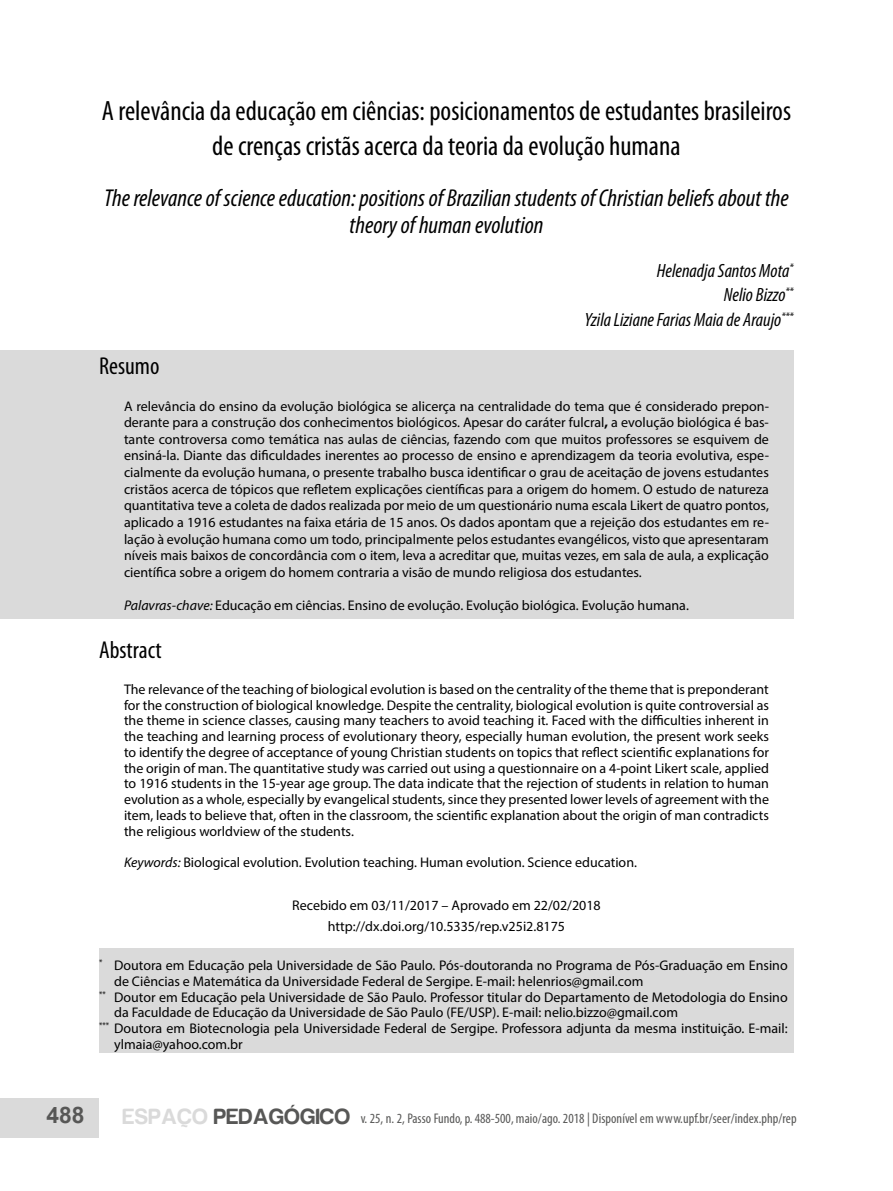
<style>
.page{position:relative;width:893px;height:1191px;background:#fff}
.page>*{position:absolute;margin:0;border:0;box-sizing:border-box;transform-origin:0 0}
.t1{font:condensed 28px/35px "Myriad Pro";color:#000;text-align:center}
.t2{font:italic condensed 24.5px/26.2px "Myriad Pro";color:#000;text-align:center}
.t3{font:condensed 24.5px "Myriad Pro";color:#000}
.t4{font:700 22.75px "Arial";color:#575756}
.t5{font:italic condensed 19.25px/24.5px "Myriad Pro";color:#000;text-align:right}
.t6{font:14px/16.6px "Myriad Pro";color:#000;text-align:justify}
.t7{font:condensed 14px "Myriad Pro";letter-spacing:.005em;color:#575756}
.s1{font-weight:700}
.s2{font-style:italic}
.s3{font-family:"Harabara";font-stretch:normal;font-size:22.75px;color:#dadada}
.s4{font-family:"Harabara";font-stretch:normal;font-size:22.75px}
</style>
<div class="page">
<div style="left:0;top:1098px;width:99px;height:39px;background:#dadada"></div>
<div style="left:0;top:350px;width:794px;height:269px;background:#dadada"></div>
<div style="left:99px;top:948px;width:695px;height:104px;background:#dadada"></div>
<h1 class="t1" style="left:102px;top:93px;width:691px">A relevância da educação em ciências: posicionamentos de estudantes brasileiros de crenças cristãs acerca da teoria da evolução humana</h1>
<h2 class="t2" style="left:104px;top:185px;width:686px">The relevance of science education: positions of Brazilian students of Christian beliefs about the theory of human evolution</h2>
<h3 class="t5" style="left:584px;top:258px;width:211px">Helenadja Santos Mota<sup>*<br></sup>Nelio Bizzo<sup>**<br></sup>Yzila Liziane Farias Maia de Araujo<sup>***</sup></h3>
<h2 class="t3" style="left:99px;top:351px;width:62px">Resumo</h2>
<p class="t6" style="left:124px;top:397px;width:646px">A relevância do ensino da evolução biológica se alicerça na centralidade do tema que é considerado prepon&shy;derante para a construção dos conhecimentos biológicos. Apesar do caráter fulcral<span class="s1">,</span> a evolução biológica é bas&shy;tante controversa como temática nas aulas de ciências, fazendo com que muitos professores se esquivem de ensiná-la. Diante das dificuldades inerentes ao processo de ensino e aprendizagem da teoria evolutiva, espe&shy;cialmente da evolução humana, o presente trabalho busca identificar o grau de aceitação de jovens estudantes cristãos acerca de tópicos que refletem explicações científicas para a origem do homem. O estudo de natureza quantitativa teve a coleta de dados realizada por meio de um questionário numa escala Likert de quatro pontos, aplicado a 1916 estudantes na faixa etária de 15 anos. Os dados apontam que a rejeição dos estudantes em re&shy;lação à evolução humana como um todo, principalmente pelos estudantes evangélicos, visto que apresentaram níveis mais baixos de concordância com o item, leva a acreditar que, muitas vezes, em sala de aula, a explicação científica sobre a origem do homem contraria a visão de mundo religiosa dos estudantes.</p>
<p class="t6" style="left:124px;top:597px;width:566px"><span class="s2">Palavras-chave:</span> Educação em ciências. Ensino de evolução. Evolução biológica. Evolução humana.</p>
<h2 class="t3" style="left:99px;top:635px;width:64px">Abstract</h2>
<p class="t6" style="left:124px;top:681px;width:646px;line-height:15.8px">The relevance of the teaching of biological evolution is based on the centrality of the theme that is preponderant for the construction of biological knowledge. Despite the centrality, biological evolution is quite controversial as the theme in science classes, causing many teachers to avoid teaching it. Faced with the difficulties inherent in the teaching and learning process of evolutionary theory, especially human evolution, the present work seeks to identify the degree of acceptance of young Christian students on topics that reflect scientific explanations for the origin of man. The quantitative study was carried out using a questionnaire on a 4-point Likert scale, applied to 1916 students in the 15-year age group. The data indicate that the rejection of students in relation to human evolution as a whole, especially by evangelical students, since they presented lower levels of agreement with the item, leads to believe that, often in the classroom, the scientific explanation about the origin of man contradicts the religious worldview of the students.</p>
<p class="t6" style="left:124px;top:854px;width:514px"><span class="s2">Keywords:</span> Biological evolution. Evolution teaching. Human evolution. Science education.</p>
<p class="t6" style="left:292px;top:894px;width:310px;line-height:21px;text-align:center">Recebido em 03/11/2017 – Aprovado em 22/02/2018 http://dx.doi.org/10.5335/rep.v25i2.8175</p>
<p class="t6" style="left:99px;top:956px;width:690px"><sup>*</sup> Doutora em Educação pela Universidade de São Paulo. Pós-doutoranda no Programa de Pós-Graduação em Ensino</p>
<p class="t6" style="left:114px;top:972px;width:531px">de Ciências e Matemática da Universidade Federal de Sergipe. E-mail: helenrios@gmail.com</p>
<p class="t6" style="left:99px;top:988px;width:690px"><sup>**</sup> Doutor em Educação pela Universidade de São Paulo. Professor titular do Departamento de Metodologia do Ensino</p>
<p class="t6" style="left:114px;top:1004px;width:565px">da Faculdade de Educação da Universidade de São Paulo (FE/USP). E-mail: nelio.bizzo@gmail.com</p>
<p class="t6" style="left:99px;top:1019px;width:690px"><sup>***</sup> Doutora em Biotecnologia pela Universidade Federal de Sergipe. Professora adjunta da mesma instituição. E-mail:</p>
<p class="t6" style="left:114px;top:1035px;width:130px">ylmaia@yahoo.com.br</p>
<h3 class="t4" style="left:46px;top:1099px;width:39px">488</h3>
<p class="t7" style="left:123px;top:1109px;width:675px"><span class="s3">ESPAÇO</span> <span class="s4">PEDAGÓGICO</span> v. 25, n. 2, Passo Fundo, p. 488-500, maio/ago. 2018 | Disponível em www.upf.br/seer/index.php/rep</p>
</div>
